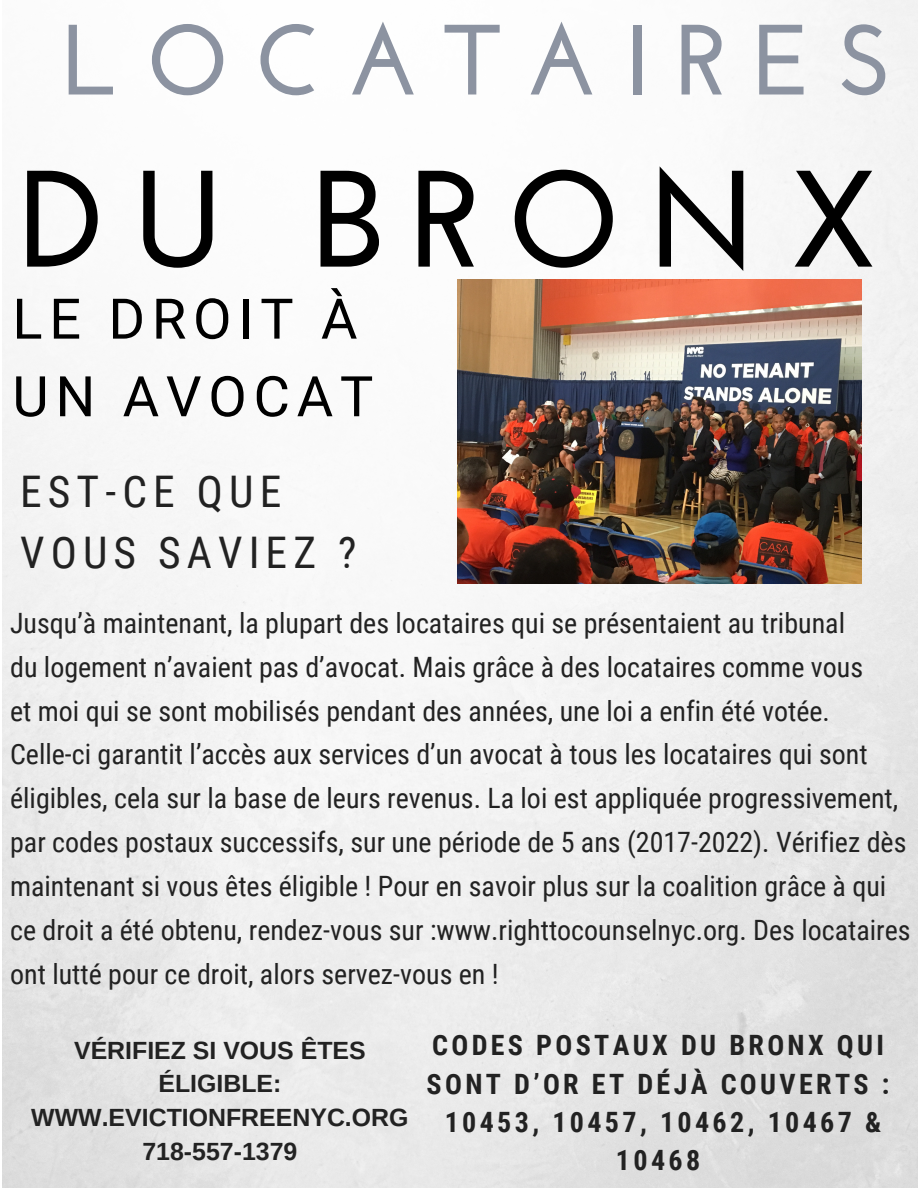
<style>
.page{position:relative;width:918px;height:1188px;background:#fff}
.page>*{position:absolute;margin:0;border:0;box-sizing:border-box;transform-origin:0 0}
.t1{font:700 136.95px "Josefin Sans";letter-spacing:.18em;color:#000}
.t2{font:700 99.6px "Josefin Sans";letter-spacing:.25em;color:#8c93a1}
.t3{font:55.95px/77.7px "Roboto";letter-spacing:.12em;color:#000}
.t4{font:43.65px/60.8px "Roboto Condensed";letter-spacing:.14em;color:#222}
.t5{font:28.05px/43.8px "Roboto Condensed";color:#222}
.t6{font:700 28.05px/38.2px "Roboto Condensed";letter-spacing:.12em;color:#222;text-align:center}
.t7{font:700 24.9px/33.8px "Arimo";color:#222;text-align:center}
</style>
<div class="page">
<img style="left:2px;top:0;width:916px;height:1188px">
<img style="left:458px;top:279px;width:404px;height:305px">
<h2 class="t2" style="left:62px;top:20px;width:833px">LOCATAIRES</h2>
<h1 class="t1" style="left:19px;top:164px;width:860px">DU BRONX</h1>
<h3 class="t3" style="left:12px;top:281px;width:362px">LE DROIT À<br>UN AVOCAT</h3>
<h3 class="t4" style="left:20px;top:462px;width:338px">EST-CE QUE<br>VOUS SAVIEZ ?</h3>
<p class="t5" style="left:10px;top:601px;width:902px">Jusqu’à maintenant, la plupart des locataires qui se présentaient au tribunal<br>du logement n’avaient pas d’avocat. Mais grâce à des locataires comme vous<br>et moi qui se sont mobilisés pendant des années, une loi a enfin été votée.<br>Celle-ci garantit l’accès aux services d’un avocat à tous les locataires qui sont éligibles, cela sur la base de leurs revenus. La loi est appliquée progressivement, par codes postaux successifs, sur une période de 5 ans (2017-2022). Vérifiez dès maintenant si vous êtes éligible ! Pour en savoir plus sur la coalition grâce à qui ce droit a été obtenu, rendez-vous sur :www.righttocounselnyc.org. Des locataires ont lutté pour ce droit, alors servez-vous en !</p>
<p class="t7" style="left:31px;top:1033px;width:379px">VÉRIFIEZ SI VOUS ÊTES<br>ÉLIGIBLE:<br>WWW.EVICTIONFREENYC.ORG<br>718-557-1379</p>
<p class="t6" style="left:427px;top:1027px;width:464px">CODES POSTAUX DU BRONX QUI<br>SONT D’OR ET DÉJÀ COUVERTS :<br>10453, 10457, 10462, 10467 &amp;<br>10468</p>
</div>
